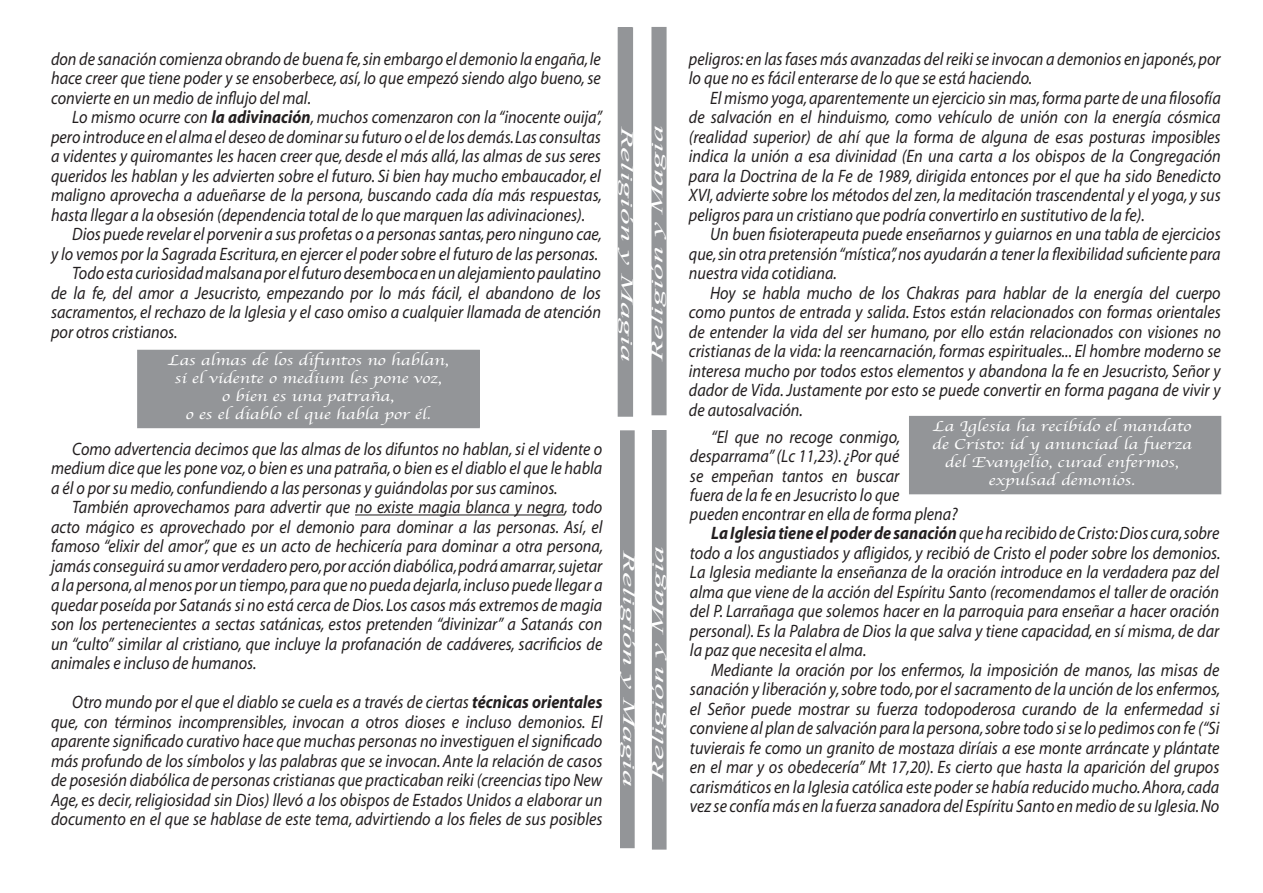
<style>
.page{position:relative;width:1263px;height:893px;background:#fff}
.page>*{position:absolute;margin:0;border:0;box-sizing:border-box;transform-origin:0 0}
.t1{font:italic 18px/19.5px "Myriad";color:#231f20;text-align:justify;scale:.9 1}
.t2{font:italic 16.95px "Times New Roman";color:#fff;scale:2 1}
.t3{font:15px "Apple Chancery";color:#fff;scale:1.25 1}
.s1{font-weight:700}
</style>
<div class="page">
<div style="left:618px;top:28px;width:14px;height:388px;background:#939598"></div>
<div style="left:618px;top:27px;width:15px;height:390px;border:2px solid #939598"></div>
<div style="left:621px;top:431px;width:13px;height:416px;background:#939598"></div>
<div style="left:620px;top:430px;width:15px;height:418px;border:2px solid #939598"></div>
<div style="left:138px;top:350px;width:341px;height:77px;background:#939598"></div>
<div style="left:137px;top:350px;width:343px;height:78px;border:2px solid #939598"></div>
<div style="left:652px;top:28px;width:14px;height:387px;background:#939598"></div>
<div style="left:651px;top:27px;width:15px;height:388px;border:2px solid #939598"></div>
<div style="left:653px;top:431px;width:13px;height:418px;background:#939598"></div>
<div style="left:652px;top:430px;width:14px;height:420px;border:2px solid #939598"></div>
<hr style="left:355px;top:514px;width:210px;height:1px;background:#231f20">
<div style="left:910px;top:417px;width:310px;height:77px;background:#939598"></div>
<div style="left:909px;top:416px;width:312px;height:78px;border:2px solid #939598"></div>
<p class="t1" style="left:51px;top:50px;width:612px">don de sanación comienza obrando de buena fe, sin embargo el demonio la engaña, le hace creer que tiene poder y se ensoberbece, así, lo que empezó siendo algo bueno, se convierte en un medio de influjo del mal.</p>
<p class="t1" style="left:51px;top:108px;width:614px;text-indent:21px">Lo mismo ocurre con <span class="s1">la adivinación</span>, muchos comenzaron con la “inocente ouija”, pero introduce en el alma el deseo de dominar su futuro o el de los demás. Las consultas a videntes y quiromantes les hacen creer que, desde el más allá, las almas de sus seres queridos les hablan y les advierten sobre el futuro. Si bien hay mucho embaucador, el maligno aprovecha a adueñarse de la persona, buscando cada día más respuestas, hasta llegar a la obsesión (dependencia total de lo que marquen las adivinaciones).</p>
<p class="t1" style="left:51px;top:225px;width:614px;text-align:right">Dios puede revelar el porvenir a sus profetas o a personas santas, pero ninguno cae,<br>y lo vemos por la Sagrada Escritura, en ejercer el poder sobre el futuro de las personas.</p>
<p class="t1" style="left:51px;top:264px;width:613px;text-indent:21px">Todo esta curiosidad malsana por el futuro desemboca en un alejamiento paulatino de la fe, del amor a Jesucristo, empezando por lo más fácil, el abandono de los sacramentos, el rechazo de la Iglesia y el caso omiso a cualquier llamada de atención por otros cristianos.</p>
<p class="t3" style="left:167px;top:348px;width:226px">Las almas de los difuntos no hablan,</p>
<p class="t3" style="left:174px;top:366px;width:215px">si el vidente o medium les pone voz,</p>
<p class="t3" style="left:222px;top:384px;width:139px">o bien es una patraña,</p>
<p class="t3" style="left:185px;top:402px;width:198px">o es el diablo el que habla por él.</p>
<p class="t1" style="left:51px;top:440px;width:614px;text-indent:21px">Como advertencia decimos que las almas de los difuntos no hablan, si el vidente o medium dice que les pone voz, o bien es una patraña, o bien es el diablo el que le habla a él o por su medio, confundiendo a las personas y guiándolas por sus caminos.</p>
<p class="t1" style="left:51px;top:498px;width:615px;text-indent:21px">También aprovechamos para advertir que no existe magia blanca y negra, todo acto mágico es aprovechado por el demonio para dominar a las personas. Así, el famoso “elixir del amor”, que es un acto de hechicería para dominar a otra persona, jamás conseguirá su amor verdadero pero, por acción diabólica, podrá amarrar, sujetar a la persona, al menos por un tiempo, para que no pueda dejarla, incluso puede llegar a quedar poseída por Satanás si no está cerca de Dios. Los casos más extremos de magia son los pertenecientes a sectas satánicas, estos pretenden “divinizar” a Satanás con un “culto” similar al cristiano, que incluye la profanación de cadáveres, sacrificios de animales e incluso de humanos.</p>
<p class="t1" style="left:51px;top:693px;width:614px;text-indent:21px">Otro mundo por el que el diablo se cuela es a través de ciertas <span class="s1">técnicas orientales </span>que, con términos incomprensibles, invocan a otros dioses e incluso demonios. El aparente significado curativo hace que muchas personas no investiguen el significado más profundo de los símbolos y las palabras que se invocan. Ante la relación de casos de posesión diabólica de personas cristianas que practicaban reiki (creencias tipo New Age, es decir, religiosidad sin Dios) llevó a los obispos de Estados Unidos a elaborar un documento en el que se hablase de este tema, advirtiendo a los fieles de sus posibles</p>
<p class="t2" style="left:639px;top:127px;width:119px;rotate:90deg">Religión y Magia</p>
<p class="t2" style="left:645px;top:361px;width:119px;rotate:-90deg">Religión y Magia</p>
<p class="t2" style="left:641px;top:551px;width:119px;rotate:90deg">Religión y Magia</p>
<p class="t2" style="left:646px;top:781px;width:119px;rotate:-90deg">Religión y Magia</p>
<p class="t1" style="left:689px;top:50px;width:592px">peligros: en las fases más avanzadas del reiki se invocan a demonios en japonés, por lo que no es fácil enterarse de lo que se está haciendo.</p>
<p class="t1" style="left:689px;top:89px;width:592px;text-indent:21px">El mismo yoga, aparentemente un ejercicio sin mas, forma parte de una filosofía de salvación en el hinduismo, como vehículo de unión con la energía cósmica (realidad superior) de ahí que la forma de alguna de esas posturas imposibles indica la unión a esa divinidad (En una carta a los obispos de la Congregación para la Doctrina de la Fe de 1989, dirigida entonces por el que ha sido Benedicto XVI, advierte sobre los métodos del zen, la meditación trascendental y el yoga, y sus peligros para un cristiano que podría convertirlo en sustitutivo de la fe).</p>
<p class="t1" style="left:689px;top:225px;width:592px;text-indent:21px">Un buen fisioterapeuta puede enseñarnos y guiarnos en una tabla de ejercicios que, sin otra pretensión “mística”, nos ayudarán a tener la flexibilidad suficiente para nuestra vida cotidiana.</p>
<p class="t1" style="left:689px;top:284px;width:592px;text-indent:21px">Hoy se habla mucho de los Chakras para hablar de la energía del cuerpo como puntos de entrada y salida. Estos están relacionados con formas orientales de entender la vida del ser humano, por ello están relacionados con visiones no cristianas de la vida: la reencarnación, formas espirituales... El hombre moderno se interesa mucho por todos estos elementos y abandona la fe en Jesucristo, Señor y dador de Vida. Justamente por esto se puede convertir en forma pagana de vivir y de autosalvación.</p>
<p class="t3" style="left:932px;top:414px;width:208px">La Iglesia ha recibido el mandato</p>
<p class="t3" style="left:932px;top:432px;width:209px">de Cristo: id y anunciad la fuerza</p>
<p class="t3" style="left:945px;top:450px;width:189px">del Evangelio, curad enfermos,</p>
<p class="t3" style="left:989px;top:468px;width:119px">expulsad demonios.</p>
<p class="t1" style="left:690px;top:428px;width:299px;text-align:left;text-indent:21px">“El que no recoge conmigo, desparrama” (Lc 11,23). ¿Por qué<br>se empeñan tantos en buscar<br>fuera de la fe en Jesucristo lo que<br>pueden encontrar en ella de forma plena?</p>
<p class="t1" style="left:690px;top:524px;width:591px;text-indent:21px"><span class="s1">La Iglesia tiene el poder de sanación</span> que ha recibido de Cristo: Dios cura, sobre todo a los angustiados y afligidos, y recibió de Cristo el poder sobre los demonios.<br>La Iglesia mediante la enseñanza de la oración introduce en la verdadera paz del alma que viene de la acción del Espíritu Santo (recomendamos el taller de oración del P. Larrañaga que solemos hacer en la parroquia para enseñar a hacer oración personal). Es la Palabra de Dios la que salva y tiene capacidad, en sí misma, de dar la paz que necesita el alma.</p>
<p class="t1" style="left:690px;top:661px;width:591px;text-indent:21px">Mediante la oración por los enfermos, la imposición de manos, las misas de sanación y liberación y, sobre todo, por el sacramento de la unción de los enfermos, el Señor puede mostrar su fuerza todopoderosa curando de la enfermedad si conviene al plan de salvación para la persona, sobre todo si se lo pedimos con fe (“Si tuvierais fe como un granito de mostaza diríais a ese monte arráncate y plántate en el mar y os obedecería” Mt 17,20). Es cierto que hasta la aparición del grupos carismáticos en la Iglesia católica este poder se había reducido mucho. Ahora, cada vez se confía más en la fuerza sanadora del Espíritu Santo en medio de su Iglesia. No</p>
</div>
